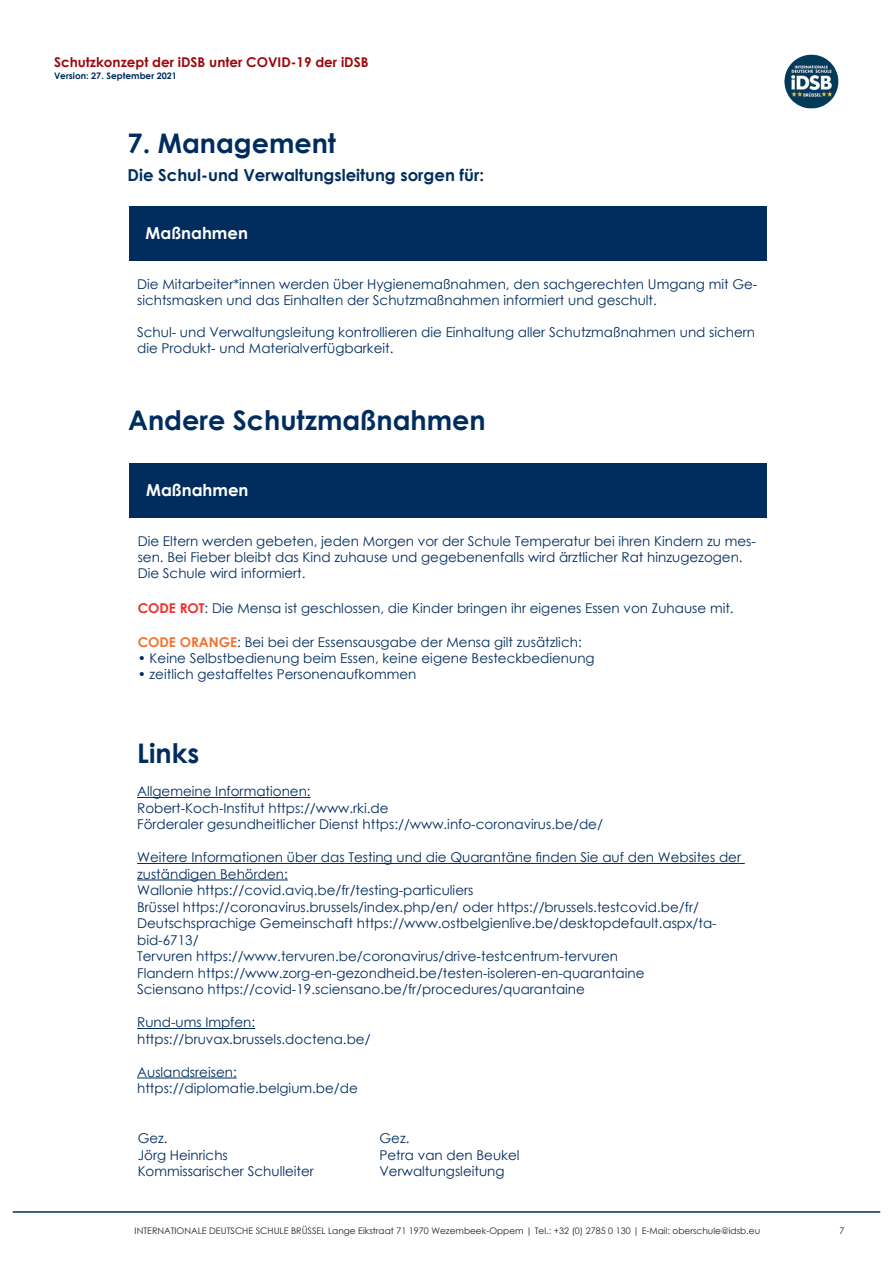
<style>
.page{position:relative;width:893px;height:1263px;background:#fff}
.page>*{position:absolute;margin:0;border:0;box-sizing:border-box;transform-origin:0 0}
.t1{font:700 27px "Century Gothic";color:#002d5e}
.t2{font:700 16.5px "Century Gothic";color:#002d5e}
.t3{font:700 16.5px "Century Gothic";color:#fff}
.t4{font:13.5px/16.5px "Century Gothic";color:#002d5e}
.t5{font:700 13.5px "Century Gothic";color:#9d070d}
.t6{font:9px "Century Gothic";color:#231f20}
.t7{font:700 9px "Century Gothic";color:#002d5e}
.s1{font-weight:700;color:#ee2e2b}
.s2{font-weight:700;color:#f3712d}
</style>
<div class="page">
<img style="left:785px;top:54px;width:54px;height:54px">
<hr style="left:13px;top:1211px;width:867px;height:2px;background:#002d5e">
<hr style="left:137px;top:797px;width:174px;height:1px;background:#002d5e">
<hr style="left:137px;top:863px;width:608px;height:1px;background:#002d5e">
<hr style="left:137px;top:879px;width:151px;height:1px;background:#002d5e">
<hr style="left:137px;top:1028px;width:118px;height:1px;background:#002d5e">
<hr style="left:137px;top:1077px;width:100px;height:1px;background:#002d5e">
<div style="left:129px;top:206px;width:637px;height:54px;background:#002d5e"></div>
<div style="left:129px;top:464px;width:638px;height:54px;background:#002d5e"></div>
<p class="t5" style="left:54px;top:52px;width:316px">Schutzkonzept der iDSB unter COVID-19 der iDSB</p>
<p class="t7" style="left:54px;top:69px;width:124px">Version: 27. September 2021</p>
<h1 class="t1" style="left:128px;top:123px;width:210px">7. Management</h1>
<p class="t2" style="left:128px;top:162px;width:358px">Die Schul-und Verwaltungsleitung sorgen für:</p>
<p class="t3" style="left:146px;top:220px;width:104px">Maßnahmen</p>
<p class="t4" style="left:137px;top:275px;width:622px">Die Mitarbeiter*innen werden über Hygienemaßnahmen, den sachgerechten Umgang mit Ge&shy;sichtsmasken und das Einhalten der Schutzmaßnahmen informiert und geschult.</p>
<p class="t4" style="left:137px;top:324px;width:620px">Schul- und Verwaltungsleitung kontrollieren die Einhaltung aller Schutzmaßnahmen und sichern die Produkt- und Materialverfügbarkeit.</p>
<h1 class="t1" style="left:128px;top:400px;width:359px">Andere Schutzmaßnahmen</h1>
<p class="t3" style="left:146px;top:477px;width:104px">Maßnahmen</p>
<p class="t4" style="left:138px;top:533px;width:620px">Die Eltern werden gebeten, jeden Morgen vor der Schule Temperatur bei ihren Kindern zu mes&shy;sen. Bei Fieber bleibt das Kind zuhause und gegebenenfalls wird ärztlicher Rat hinzugezogen.<br>Die Schule wird informiert.</p>
<p class="t4" style="left:138px;top:599px;width:597px"><span class="s1">CODE ROT</span>: Die Mensa ist geschlossen, die Kinder bringen ihr eigenes Essen von Zuhause mit.</p>
<p class="t4" style="left:138px;top:633px;width:446px"><span class="s2">CODE ORANGE</span>: Bei bei der Essensausgabe der Mensa gilt zusätzlich:</p>
<p class="t4" style="left:138px;top:650px;width:459px">• Keine Selbstbedienung beim Essen, keine eigene Besteckbedienung</p>
<p class="t4" style="left:138px;top:666px;width:280px">• zeitlich gestaffeltes Personenaufkommen</p>
<h1 class="t1" style="left:137px;top:733px;width:64px">Links</h1>
<p class="t4" style="left:137px;top:783px;width:467px">Allgemeine Informationen:<br>Robert-Koch-Institut https://www.rki.de<br>Förderaler gesundheitlicher Dienst https://www.info-coronavirus.be/de/</p>
<p class="t4" style="left:137px;top:849px;width:605px">Weitere Informationen über das Testing und die Quarantäne finden Sie auf den Websites der zuständigen Behörden:<br>Wallonie https://covid.aviq.be/fr/testing-particuliers<br>Brüssel https://coronavirus.brussels/index.php/en/ oder https://brussels.testcovid.be/fr/ Deutschsprachige Gemeinschaft https://www.ostbelgienlive.be/desktopdefault.aspx/ta&shy;bid-6713/<br>Tervuren https://www.tervuren.be/coronavirus/drive-testcentrum-tervuren<br>Flandern https://www.zorg-en-gezondheid.be/testen-isoleren-en-quarantaine<br>Sciensano https://covid-19.sciensano.be/fr/procedures/quarantaine</p>
<p class="t4" style="left:137px;top:1014px;width:235px">Rund-ums Impfen: https://bruvax.brussels.doctena.be/</p>
<p class="t4" style="left:137px;top:1063px;width:222px">Auslandsreisen: https://diplomatie.belgium.be/de</p>
<p class="t4" style="left:138px;top:1130px;width:178px">Gez.<br>Jörg Heinrichs<br>Kommissarischer Schulleiter</p>
<p class="t4" style="left:379px;top:1130px;width:142px">Gez.<br>Petra van den Beukel<br>Verwaltungsleitung</p>
<p class="t6" style="left:135px;top:1224px;width:627px">INTERNATIONALE DEUTSCHE SCHULE BRÜSSEL Lange Eikstraat 71 1970 Wezembeek-Oppem | Tel.: +32 (0) 2785 0 130 | E-Mail: oberschule@idsb.eu</p>
<p class="t6" style="left:839px;top:1224px;width:6px">7</p>
</div>
